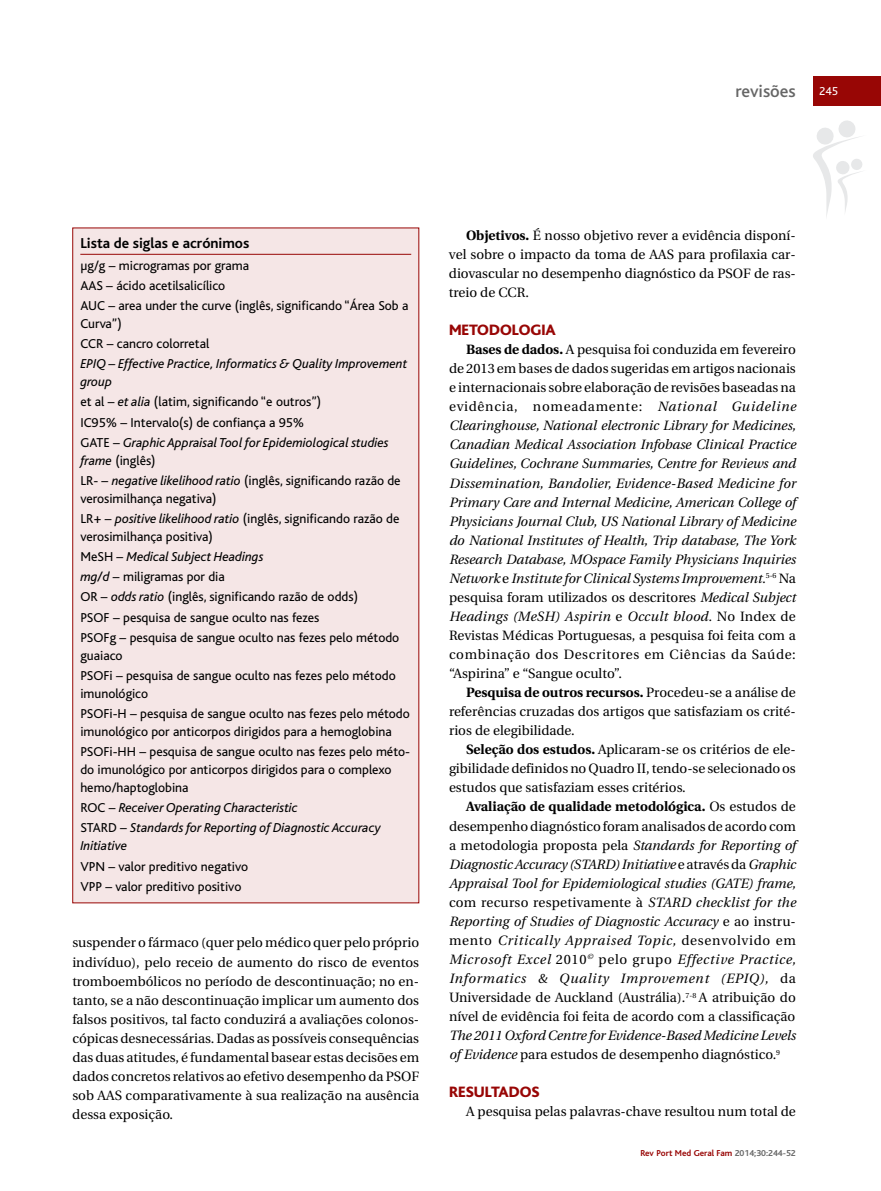
<style>
.page{position:relative;width:881px;height:1191px;background:#fff}
.page>*{position:absolute;margin:0;border:0;box-sizing:border-box;transform-origin:0 0}
.t1{font:500 18px "Bliss";color:#666}
.t2{font:800 15.75px "Bliss";color:#980605}
.t3{font:700 15px "Bliss";color:#000}
.t4{font:italic 13.5px/19px "Utopia";letter-spacing:.025em;color:#000;text-align:justify}
.t5{font:13.5px/20.1px "Bliss";color:#000}
.t6{font:13.5px/19px "Utopia";color:#000;text-align:justify}
.t7{font:italic 13.5px/18px "Bliss";color:#000}
.t8{font:italic 13.5px/19px "Utopia";letter-spacing:-.005em;color:#000}
.t9{font:12px "Bliss";color:#fff}
.t10{font:700 9px "Bliss";color:#980605}
.s1{font-style:italic}
.s2{font-style:normal}
.s3{font-weight:700}
.s4{font-weight:700;font-style:normal}
.s5{color:#666}
</style>
<div class="page">
<svg style="left:813px;top:120px;width:49px;height:97px"></svg>
<div style="left:812px;top:77px;width:68px;height:29px;background:#980605"></div>
<div style="left:73px;top:228px;width:345px;height:674px;background:#f5e6e6"></div>
<hr style="left:80px;top:254px;width:331px;height:1px;background:#980605">
<h1 class="t1" style="left:735px;top:85px;width:62px">revisões</h1>
<p class="t9" style="left:819px;top:87px;width:20px">245</p>
<p class="t3" style="left:80px;top:238px;width:170px">Lista de siglas e acrónimos</p>
<p class="t5" style="left:80px;top:257px;width:329px">µg/g – microgramas por grama<br>AAS – ácido acetilsalicílico<br>AUC – area under the curve (inglês, significando “Área Sob a</p>
<p class="t5" style="left:80px;top:315px;width:130px">Curva”)<br>CCR – cancro colorretal</p>
<p class="t7" style="left:80px;top:356px;width:328px">EPIQ – Effective Practice, Informatics &amp; Quality Improvement group</p>
<p class="t5" style="left:80px;top:393px;width:310px">et al – <span class="s1">et alia</span> (latim, significando “e outros”)<br>IC95% – Intervalo(s) de confiança a 95%<br>GATE – <span class="s1">Graphic Appraisal Tool for Epidemiological studies</span></p>
<p class="t5" style="left:80px;top:452px;width:322px"><span class="s1">frame</span> (inglês)<br>LR- – <span class="s1">negative likelihood ratio</span> (inglês, significando razão de</p>
<p class="t5" style="left:80px;top:490px;width:320px">verosimilhança negativa)<br>LR+ – <span class="s1">positive likelihood ratio</span> (inglês, significando razão de</p>
<p class="t5" style="left:80px;top:528px;width:320px">verosimilhança positiva)<br>MeSH – <span class="s1">Medical Subject Headings<br>mg/d</span> – miligramas por dia<br>OR – <span class="s1">odds ratio</span> (inglês, significando razão de odds)<br>PSOF – pesquisa de sangue oculto nas fezes<br>PSOFg – pesquisa de sangue oculto nas fezes pelo método</p>
<p class="t5" style="left:80px;top:647px;width:317px">guaiaco<br>PSOFi – pesquisa de sangue oculto nas fezes pelo método</p>
<p class="t5" style="left:80px;top:685px;width:331px">imunológico<br>PSOFi-H – pesquisa de sangue oculto nas fezes pelo método</p>
<p class="t5" style="left:80px;top:723px;width:331px">imunológico por anticorpos dirigidos para a hemoglobina<br>PSOFi-HH – pesquisa de sangue oculto nas fezes pelo méto-</p>
<p class="t5" style="left:80px;top:762px;width:312px;line-height:18px">do imunológico por anticorpos dirigidos para o complexo hemo/haptoglobina</p>
<p class="t7" style="left:80px;top:799px;width:302px;line-height:20.1px"><span class="s2">ROC –</span> Receiver Operating Characteristic<br><span class="s2">STARD –</span> Standards for Reporting of Diagnostic Accuracy</p>
<p class="t7" style="left:80px;top:838px;width:48px">Initiative</p>
<p class="t5" style="left:80px;top:857px;width:169px">VPN – valor preditivo negativo<br>VPP – valor preditivo positivo</p>
<p class="t6" style="left:72px;top:934px;width:348px">suspender o fármaco (quer pelo médico quer pelo próprio indivíduo), pelo receio de aumento do risco de eventos tromboembólicos no período de descontinuação; no en&shy;tanto, se a não descontinuação implicar um aumento dos falsos positivos, tal facto conduzirá a avaliações colonos&shy;cópicas desnecessárias. Dadas as possíveis consequências das duas atitudes, é fundamental basear estas decisões em dados concretos relativos ao efetivo desempenho da PSOF sob AAS comparativamente à sua realização na ausência dessa exposição.</p>
<p class="t6" style="left:449px;top:227px;width:348px;text-indent:17px"><span class="s3">Objetivos.</span> É nosso objetivo rever a evidência disponí&shy;vel sobre o impacto da toma de AAS para profilaxia car&shy;diovascular no desempenho diagnóstico da PSOF de ras&shy;treio de CCR.</p>
<p class="t2" style="left:449px;top:325px;width:108px">METODOLOGIA</p>
<p class="t4" style="left:449px;top:341px;width:348px;text-indent:17px"><span class="s4">Bases de dados.</span> <span class="s2">A pesquisa foi conduzida em fevereiro de 2013 em bases de dados sugeridas em artigos nacionais e internacionais sobre elaboração de revisões baseadas na evidência, nomeadamente:</span> National Guideline Clearinghouse, National electronic Library for Medicines, Canadian Medical Association Infobase Clinical Practice Guidelines, Cochrane Summaries, Centre for Reviews and Dissemination, Bandolier, Evidence-Based Medicine for Primary Care and Internal Medicine, American College of Physicians Journal Club, US National Library of Medicine do National Institutes of Health, Trip database, The York Research Database, MOspace Family Physicians Inquiries Network <span class="s2">e</span> Institute for Clinical Systems Improvement.<sup>5-6</sup> <span class="s2">Na pesquisa foram utilizados os descritores</span> Medical Subject Headings (MeSH) Aspirin <span class="s2">e</span> Occult blood. <span class="s2">No Index de Revistas Médicas Portuguesas, a pesquisa foi feita com a combinação dos Descritores em Ciências da Saúde: “Aspirina” e “Sangue oculto”.</span></p>
<p class="t6" style="left:449px;top:684px;width:348px;text-indent:17px"><span class="s3">Pesquisa de outros recursos.</span> Procedeu-se a análise de referências cruzadas dos artigos que satisfaziam os crité&shy;rios de elegibilidade.</p>
<p class="t6" style="left:449px;top:741px;width:348px;text-indent:17px"><span class="s3">Seleção dos estudos.</span> Aplicaram-se os critérios de ele&shy;gibilidade definidos no Quadro II, tendo-se selecionado os estudos que satisfaziam esses critérios.</p>
<p class="t4" style="left:449px;top:798px;width:348px;text-indent:17px"><span class="s4">Avaliação de qualidade metodológica.</span> <span class="s2">Os estudos de desempenho diagnóstico foram analisados de acordo com a metodologia proposta pela</span> Standards for Reporting of Diagnostic Accuracy (STARD) Initiative <span class="s2">e através da</span> Graphic Appraisal Tool for Epidemiological studies (GATE) frame, <span class="s2">com recurso respetivamente à</span> STARD checklist for the Reporting of Studies of Diagnostic Accuracy <span class="s2">e ao instru&shy;mento</span> Critically Appraised Topic, <span class="s2">desenvolvido em </span>Microsoft Excel <span class="s2">2010</span><sup>©</sup> <span class="s2">pelo grupo</span> Effective Practice, Informatics &amp; Quality Improvement (EPIQ), <span class="s2">da Universidade de Auckland (Austrália).</span><sup>7-8</sup> <span class="s2">A atribuição do nível de evidência foi feita de acordo com a classificação</span></p>
<p class="t8" style="left:449px;top:1027px;width:348px">The 2011 Oxford Centre for Evidence-Based Medicine Levels of Evidence <span class="s2">para estudos de desempenho diagnóstico.</span><sup>9</sup></p>
<p class="t2" style="left:449px;top:1087px;width:92px">RESULTADOS</p>
<p class="t6" style="left:466px;top:1103px;width:331px">A pesquisa pelas palavras-chave resultou num total de</p>
<p class="t10" style="left:640px;top:1149px;width:157px">Rev Port Med Geral Fam <span class="s5">2014;30:244-52</span></p>
</div>
